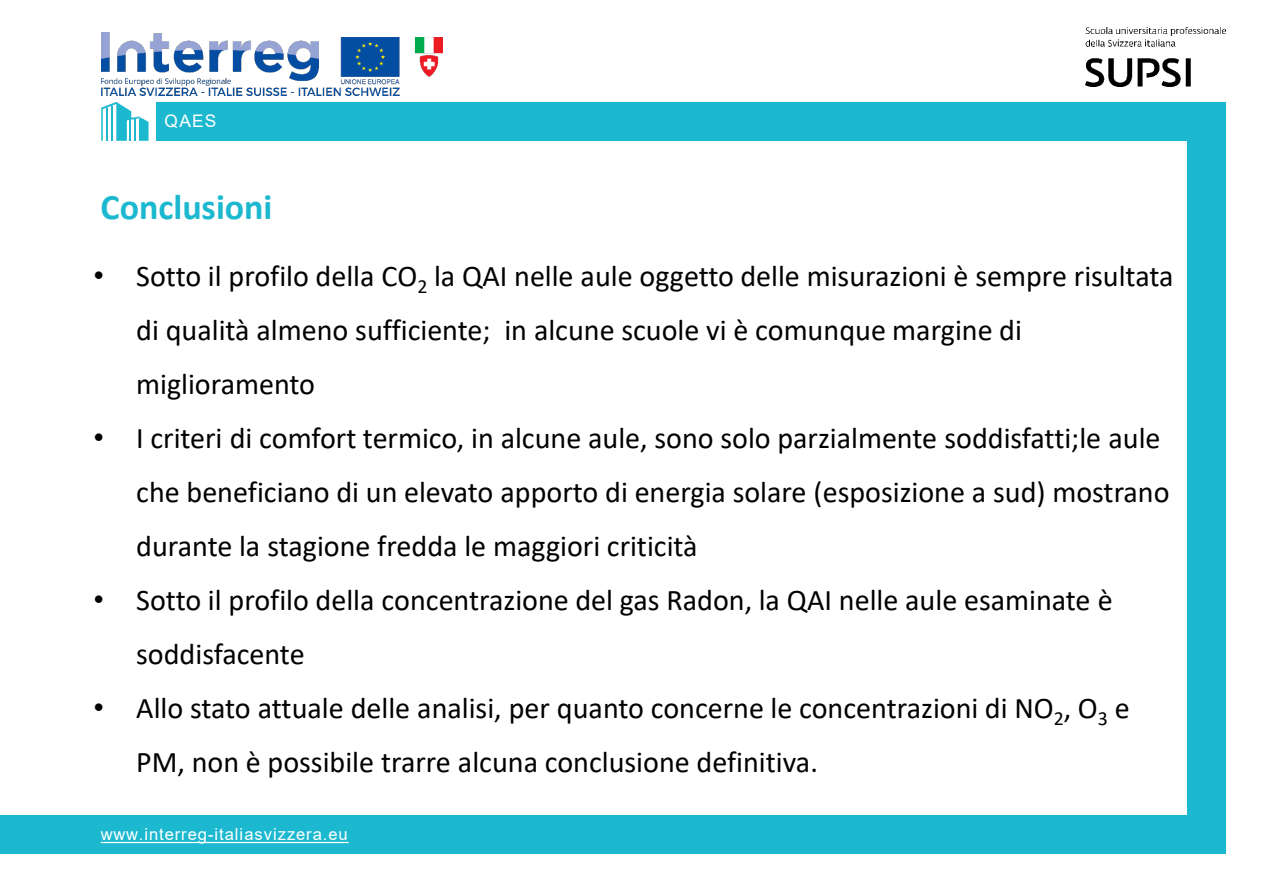
<style>
.page{position:relative;width:1264px;height:894px;background:#fff}
.page>*{position:absolute;margin:0;border:0;box-sizing:border-box;transform-origin:0 0}
.t1{font:700 36px "Calibri";color:#1cb8d0}
.t2{font:30px/54px "Calibri";color:#000}
.t3{font:17.25px "Arial";color:#fff}
.t4{font:16.5px "Arial";letter-spacing:.055em;color:#fff}
.s1{font-family:"Arial"}
</style>
<div class="page">
<div style="left:157px;top:102px;width:1050px;height:39px;background:#1cb8d0"></div>
<div style="left:0;top:815px;width:1207px;height:38px;background:#1cb8d0"></div>
<div style="left:1186px;top:102px;width:39px;height:751px;background:#1cb8d0"></div>
<img style="left:101px;top:33px;width:341px;height:62px">
<svg style="left:101px;top:102px;width:47px;height:39px"></svg>
<svg style="left:101px;top:841px;width:247px;height:2px"></svg>
<img style="left:1085px;top:27px;width:140px;height:60px">
<p class="t3" style="left:164px;top:109px;width:53px">QAES</p>
<h1 class="t1" style="left:100px;top:182px;width:173px">Conclusioni</h1>
<p class="t2" style="left:136px;top:248px;width:1038px;text-indent:-43px"><span class="s1">•</span> Sotto il profilo della CO<sub>2</sub> la QAI nelle aule oggetto delle misurazioni è sempre risultata di qualità almeno sufficiente; in alcune scuole vi è comunque margine di miglioramento</p>
<p class="t2" style="left:136px;top:410px;width:1034px;text-indent:-43px"><span class="s1">•</span> I criteri di comfort termico, in alcune aule, sono solo parzialmente soddisfatti;le aule che beneficiano di un elevato apporto di energia solare (esposizione a sud) mostrano durante la stagione fredda le maggiori criticità</p>
<p class="t2" style="left:136px;top:572px;width:978px;text-indent:-43px"><span class="s1">•</span> Sotto il profilo della concentrazione del gas Radon, la QAI nelle aule esaminate è soddisfacente</p>
<p class="t2" style="left:136px;top:680px;width:994px;text-indent:-43px"><span class="s1">•</span> Allo stato attuale delle analisi, per quanto concerne le concentrazioni di NO<sub>2</sub>, O<sub>3</sub> e<br>PM, non è possibile trarre alcuna conclusione definitiva.</p>
<p class="t4" style="left:101px;top:822px;width:248px">www.interreg-italiasvizzera.eu</p>
</div>
